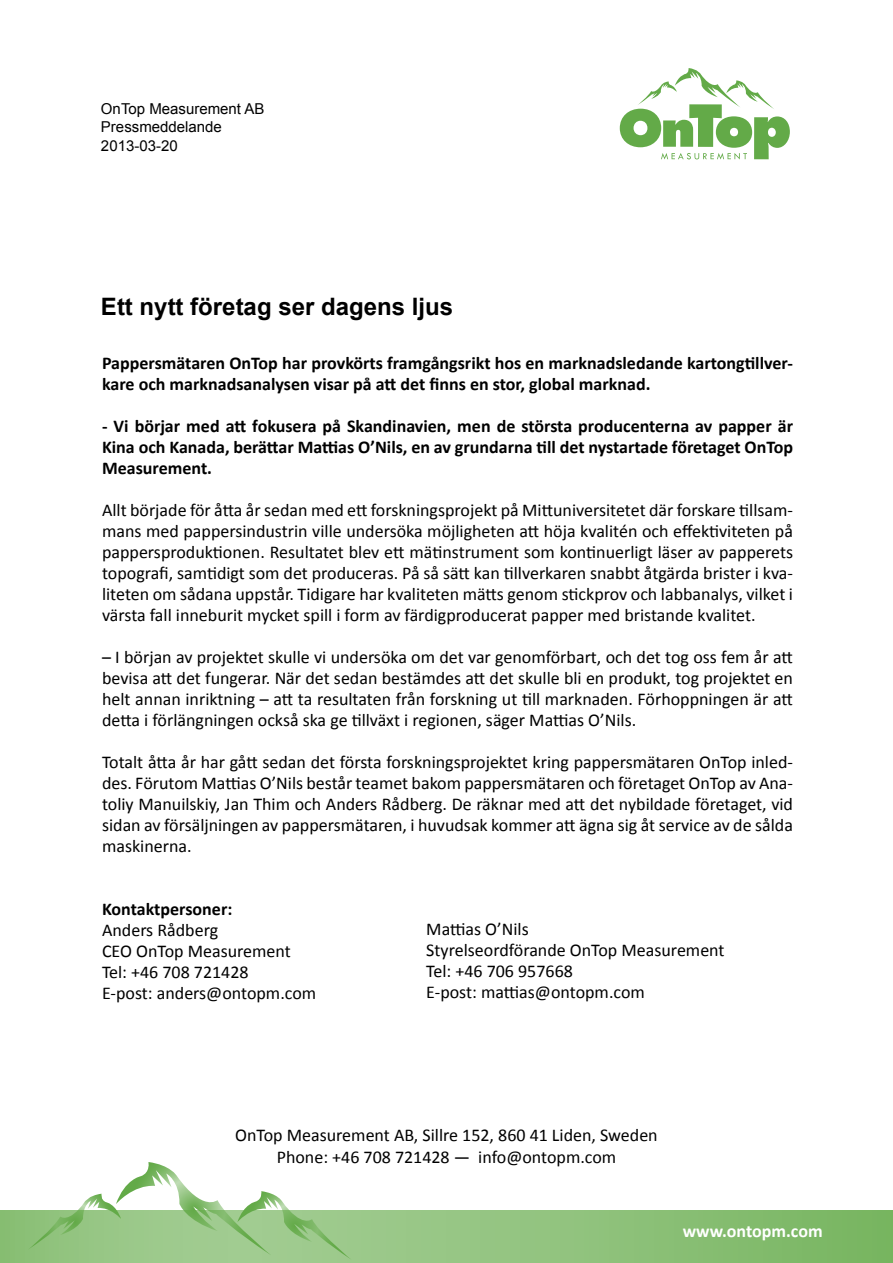
<style>
.page{position:relative;width:893px;height:1263px;background:#fff}
.page>*{position:absolute;margin:0;border:0;box-sizing:border-box;transform-origin:0 0}
.t1{font:700 24px "Arial";color:#000}
.t2{font:18px/21px "Calibri";color:#000;text-align:justify}
.t3{font:700 18px/21px "Calibri";color:#000}
.t4{font:700 18px "Calibri";color:#fff}
.t5{font:15px/18px "Arial";color:#000}
</style>
<div class="page">
<svg style="left:0;top:1210px;width:893px;height:53px;background:#8bc078"></svg>
<svg style="left:28px;top:1162px;width:324px;height:98px"></svg>
<svg style="left:620px;top:68px;width:170px;height:91px"></svg>
<p class="t5" style="left:101px;top:100px;width:165px">OnTop Measurement AB<br>Pressmeddelande</p>
<p class="t5" style="left:101px;top:137px;width:78px">2013-03-20</p>
<h1 class="t1" style="left:101px;top:291px;width:354px">Ett nytt företag ser dagens ljus</h1>
<p class="t3" style="left:102px;top:352px;width:692px">Pappersmätaren OnTop har provkörts framgångsrikt hos en marknadsledande kartongtillver&shy;kare och marknadsanalysen visar på att det finns en stor, global marknad.</p>
<p class="t3" style="left:102px;top:415px;width:692px;text-align:justify">- Vi börjar med att fokusera på Skandinavien, men de största producenterna av papper är Kina och Kanada, berättar Mattias O’Nils, en av grundarna till det nystartade företaget OnTop Measurement.</p>
<p class="t2" style="left:102px;top:499px;width:692px">Allt började för åtta år sedan med ett forskningsprojekt på Mittuniversitetet där forskare tillsam&shy;mans med pappersindustrin ville undersöka möjligheten att höja kvalitén och effektiviteten på pappersproduktionen. Resultatet blev ett mätinstrument som kontinuerligt läser av papperets topografi, samtidigt som det produceras. På så sätt kan tillverkaren snabbt åtgärda brister i kva&shy;liteten om sådana uppstår. Tidigare har kvaliteten mätts genom stickprov och labbanalys, vilket i värsta fall inneburit mycket spill i form av färdigproducerat papper med bristande kvalitet.</p>
<p class="t2" style="left:102px;top:646px;width:692px">– I början av projektet skulle vi undersöka om det var genomförbart, och det tog oss fem år att bevisa att det fungerar. När det sedan bestämdes att det skulle bli en produkt, tog projektet en helt annan inriktning – att ta resultaten från forskning ut till marknaden. Förhoppningen är att detta i förlängningen också ska ge tillväxt i regionen, säger Mattias O’Nils.</p>
<p class="t2" style="left:102px;top:751px;width:692px">Totalt åtta år har gått sedan det första forskningsprojektet kring pappersmätaren OnTop inled&shy;des. Förutom Mattias O’Nils består teamet bakom pappersmätaren och företaget OnTop av Ana&shy;toliy Manuilskiy, Jan Thim och Anders Rådberg. De räknar med att det nybildade företaget, vid sidan av försäljningen av pappersmätaren, i huvudsak kommer att ägna sig åt service av de sålda maskinerna.</p>
<p class="t3" style="left:102px;top:898px;width:132px">Kontaktpersoner:</p>
<p class="t2" style="left:102px;top:920px;width:216px;text-align:left">Anders Rådberg<br>CEO OnTop Measurement<br>Tel: +46 708 721428<br>E-post: anders@ontopm.com</p>
<p class="t2" style="left:426px;top:919px;width:300px;text-align:left">Mattias O’Nils<br>Styrelseordförande OnTop Measurement<br>Tel: +46 706 957668<br>E-post: mattias@ontopm.com</p>
<p class="t2" style="left:235px;top:1125px;width:424px;line-height:21.6px;text-align:center">OnTop Measurement AB, Sillre 152, 860 41 Liden, Sweden<br>Phone: +46 708 721428 — info@ontopm.com</p>
<p class="t4" style="left:683px;top:1220px;width:141px">www.ontopm.com</p>
</div>
